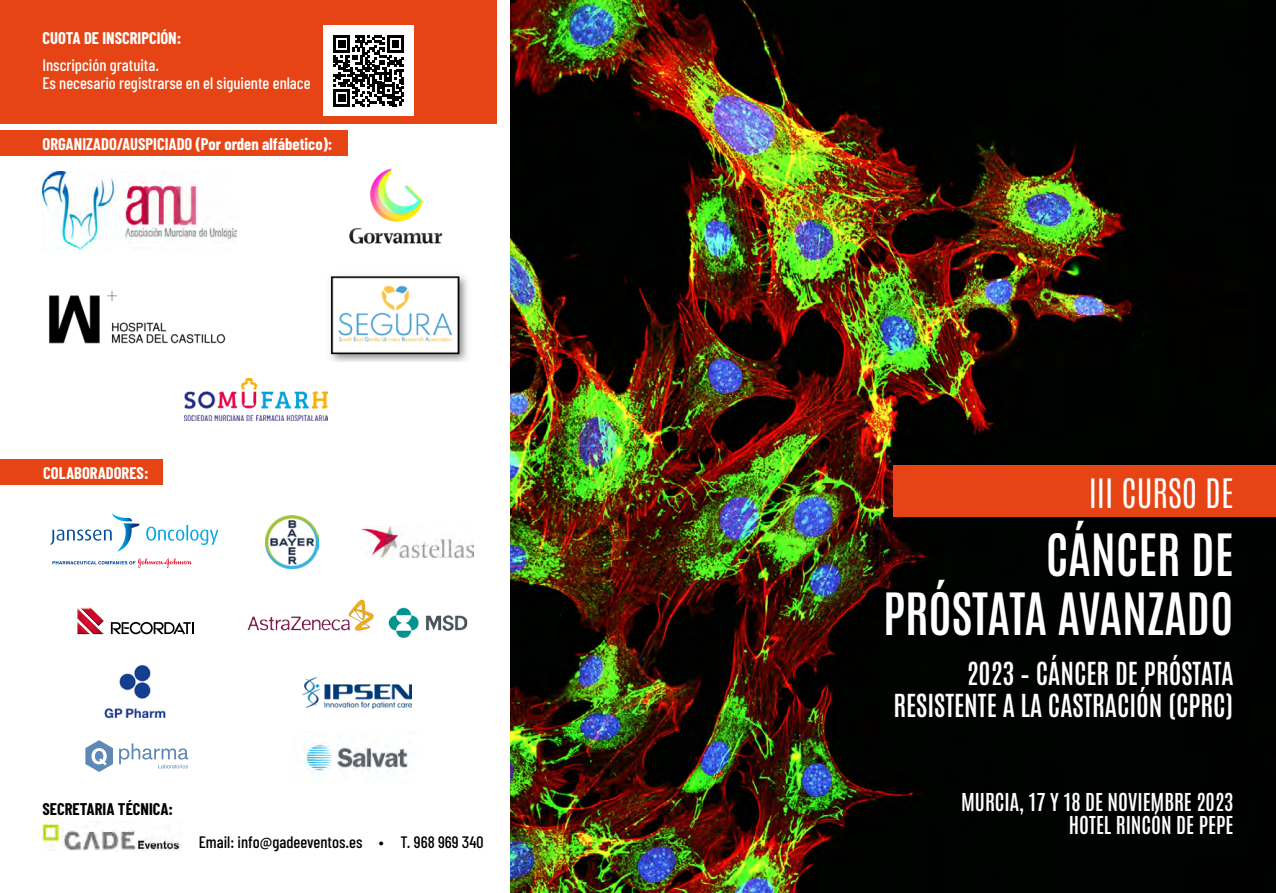
<style>
.page{position:relative;width:1276px;height:893px;background:#fff}
.page>*{position:absolute;margin:0;border:0;box-sizing:border-box;transform-origin:0 0}
.t1{font:600 49.5px/59.4px "Antonio";color:#fff;text-align:right}
.t2{font:300 34.5px "Antonio";color:#fff}
.t3{font:600 27px/32.4px "Antonio";color:#fff;text-align:right}
.t4{font:600 21px/22.6px "Antonio";color:#fff;text-align:right}
.t5{font:700 16.5px "Barlow Condensed";color:#fff}
.t6{font:500 16.5px/18px "Barlow Condensed";color:#fff}
.t7{font:500 16.5px "Barlow Condensed";color:#000}
.t8{font:700 16.5px "Barlow Condensed";color:#000}
</style>
<div class="page">
<div style="left:0;top:459px;width:162px;height:26px;background:#e64415"></div>
<div style="left:0;top:130px;width:347px;height:26px;background:#e64415"></div>
<img style="left:510px;top:0;width:766px;height:893px">
<div style="left:0;top:0;width:496px;height:123px;background:#e64415"></div>
<div style="left:893px;top:465px;width:383px;height:52px;background:#e64415"></div>
<img style="left:330px;top:275px;width:138px;height:86px">
<svg style="left:52px;top:558px;width:140px;height:10px"></svg>
<svg style="left:146px;top:525px;width:72px;height:20px"></svg>
<svg style="left:50px;top:513px;width:89px;height:38px"></svg>
<img style="left:265px;top:516px;width:53px;height:52px">
<img style="left:77px;top:607px;width:27px;height:27px">
<svg style="left:111px;top:622px;width:82px;height:12px"></svg>
<img style="left:304px;top:742px;width:104px;height:31px">
<img style="left:302px;top:677px;width:109px;height:31px">
<svg style="left:85px;top:740px;width:28px;height:32px"></svg>
<svg style="left:119px;top:743px;width:69px;height:25px"></svg>
<img style="left:49px;top:290px;width:177px;height:54px">
<img style="left:43px;top:171px;width:194px;height:78px">
<img style="left:349px;top:168px;width:94px;height:76px">
<img style="left:184px;top:378px;width:143px;height:42px">
<img style="left:104px;top:664px;width:62px;height:55px">
<img style="left:43px;top:823px;width:139px;height:27px">
<img style="left:361px;top:526px;width:112px;height:31px">
<img style="left:247px;top:599px;width:221px;height:39px">
<div style="left:323px;top:26px;width:91px;height:90px;background:#fff"></div>
<svg style="left:333px;top:35px;width:71px;height:71px"></svg>
<p class="t5" style="left:43px;top:28px;width:140px">CUOTA DE INSCRIPCIÓN:</p>
<p class="t6" style="left:43px;top:55px;width:270px">Inscripción gratuita.<br>Es necesario registrarse en el siguiente enlace</p>
<p class="t5" style="left:43px;top:134px;width:291px">ORGANIZADO/AUSPICIADO (Por orden alfábetico):</p>
<p class="t5" style="left:43px;top:463px;width:107px">COLABORADORES:</p>
<p class="t8" style="left:43px;top:799px;width:132px">SECRETARIA TÉCNICA:</p>
<p class="t7" style="left:199px;top:832px;width:286px">Email: info@gadeeventos.es • T. 968 969 340</p>
<h2 class="t2" style="left:1088px;top:469px;width:146px">III CURSO DE</h2>
<h1 class="t1" style="left:883px;top:526px;width:352px">CÁNCER DE<br>PRÓSTATA AVANZADO</h1>
<h3 class="t3" style="left:893px;top:657px;width:341px">2023 – CÁNCER DE PRÓSTATA<br>RESISTENTE A LA CASTRACIÓN (CPRC)</h3>
<p class="t4" style="left:961px;top:791px;width:274px">MURCIA, 17 Y 18 DE NOVIEMBRE 2023<br>HOTEL RINCÓN DE PEPE</p>
</div>
